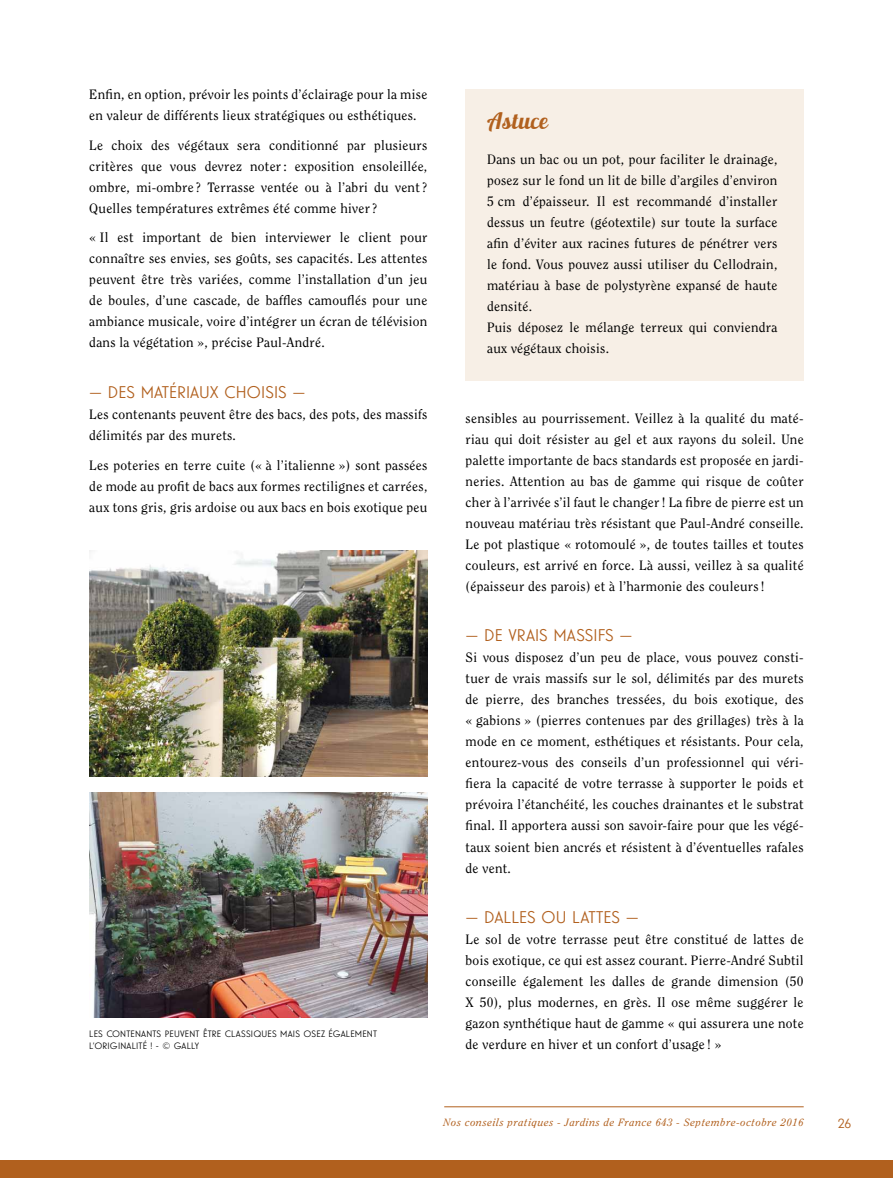
<style>
.page{position:relative;width:893px;height:1178px;background:#fff}
.page>*{position:absolute;margin:0;border:0;box-sizing:border-box;transform-origin:0 0}
.t1{font:22.5px "Lobster 1.3";letter-spacing:.02em;color:#b1601e}
.t2{font:16.5px "Guildford Pro";color:#b1601e}
.t3{font:13.5px/21px "Clearface Std";letter-spacing:.02em;color:#000;text-align:justify}
.t4{font:13.5px "Guildford Pro";color:#b1601e}
.t5{font:italic 10.5px "Clearface Std";letter-spacing:.06em;color:#b1601e}
.t6{font:9px/12px "Guildford Pro";letter-spacing:.02em;color:#000}
</style>
<div class="page">
<div style="left:0;top:1160px;width:893px;height:18px;background:#b1601e"></div>
<hr style="left:444px;top:1106px;width:360px;height:1px;background:#b1601e">
<img style="left:89px;top:792px;width:338px;height:226px">
<img style="left:89px;top:551px;width:338px;height:225px">
<div style="left:466px;top:89px;width:338px;height:292px;background:#f7efe6"></div>
<p class="t3" style="left:89px;top:84px;width:340px">Enfin, en option, prévoir les points d’éclairage pour la mise en valeur de différents lieux stratégiques ou esthétiques.</p>
<p class="t3" style="left:89px;top:135px;width:340px">Le choix des végétaux sera conditionné par plusieurs critères que vous devrez noter: exposition ensoleillée, ombre, mi-ombre ? Terrasse ventée ou à l’abri du vent?<br>Quelles températures extrêmes été comme hiver?</p>
<p class="t3" style="left:89px;top:227px;width:340px">« Il est important de bien interviewer le client pour connaître ses envies, ses goûts, ses capacités. Les attentes peuvent être très variées, comme l’installation d’un jeu de boules, d’une cascade, de baffles camouflés pour une ambiance musicale, voire d’intégrer un écran de télévision dans la végétation », précise Paul-André.</p>
<p class="t2" style="left:89px;top:381px;width:218px">— DES MATÉRIAUX CHOISIS —</p>
<p class="t3" style="left:89px;top:404px;width:340px">Les contenants peuvent être des bacs, des pots, des massifs délimités par des murets.</p>
<p class="t3" style="left:89px;top:454px;width:340px">Les poteries en terre cuite (« à l’italienne ») sont passées de mode au profit de bacs aux formes rectilignes et carrées, aux tons gris, gris ardoise ou aux bacs en bois exotique peu</p>
<p class="t6" style="left:89px;top:1028px;width:289px">LES CONTENANTS PEUVENT ÊTRE CLASSIQUES MAIS OSEZ ÉGALEMENT<br>L’ORIGINALITÉ ! - © GALLY</p>
<h1 class="t1" style="left:487px;top:106px;width:62px">Astuce</h1>
<p class="t3" style="left:487px;top:149px;width:292px;text-align:left">Dans un bac ou un pot, pour faciliter le drainage, posez sur le fond un lit de bille d’argiles d’environ 5 cm d’épaisseur. Il est recommandé d’installer dessus un feutre (géotextile) sur toute la surface afin d’éviter aux racines futures de pénétrer vers le fond. Vous pouvez aussi utiliser du Cellodrain, matériau à base de polystyrène expansé de haute densité.<br>Puis déposez le mélange terreux qui conviendra aux végétaux choisis.</p>
<p class="t3" style="left:466px;top:407px;width:340px">sensibles au pourrissement. Veillez à la qualité du maté&shy;riau qui doit résister au gel et aux rayons du soleil. Une palette importante de bacs standards est proposée en jardi&shy;neries. Attention au bas de gamme qui risque de coûter cher à l’arrivée s’il faut le changer! La fibre de pierre est un nouveau matériau très résistant que Paul-André conseille.<br>Le pot plastique « rotomoulé », de toutes tailles et toutes couleurs, est arrivé en force. Là aussi, veillez à sa qualité (épaisseur des parois) et à l’harmonie des couleurs!</p>
<p class="t2" style="left:466px;top:625px;width:168px">— D E VRAIS MASSIFS —</p>
<p class="t3" style="left:466px;top:647px;width:340px">Si vous disposez d’un peu de place, vous pouvez consti&shy;tuer de vrais massifs sur le sol, délimités par des murets de pierre, des branches tressées, du bois exotique, des « gabions » (pierres contenues par des grillages) très à la mode en ce moment, esthétiques et résistants. Pour cela, entourez-vous des conseils d’un professionnel qui véri&shy;fiera la capacité de votre terrasse à supporter le poids et prévoira l’étanchéité, les couches drainantes et le substrat final. Il apportera aussi son savoir-faire pour que les végé&shy;taux soient bien ancrés et résistent à d’éventuelles rafales de vent.</p>
<p class="t2" style="left:466px;top:906px;width:175px">— DALLES OU LATTES —</p>
<p class="t3" style="left:466px;top:929px;width:340px">Le sol de votre terrasse peut être constitué de lattes de bois exotique, ce qui est assez courant. Pierre-André Subtil conseille également les dalles de grande dimension (50<br>X 50), plus modernes, en grès. Il ose même suggérer le gazon synthétique haut de gamme « qui assurera une note de verdure en hiver et un confort d’usage ! »</p>
<p class="t5" style="left:444px;top:1116px;width:362px">Nos conseils pratiques - Jardins de France 643 - Septembre-octobre 2016</p>
<p class="t4" style="left:838px;top:1114px;width:15px">26</p>
</div>
